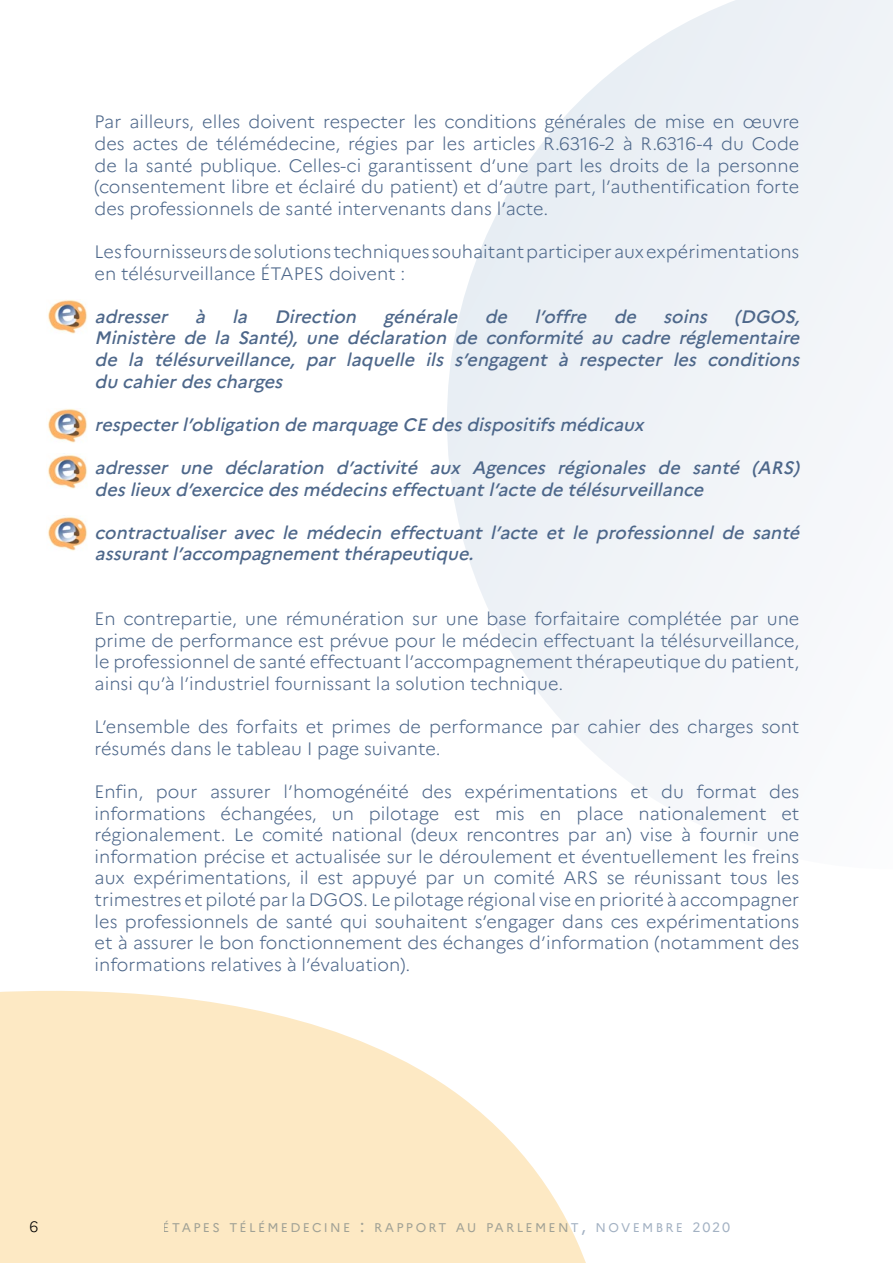
<style>
.page{position:relative;width:893px;height:1263px;background:#fff}
.page>*{position:absolute;margin:0;border:0;box-sizing:border-box;transform-origin:0 0}
.t1{font:300 18px/21.6px "Marianne";color:#4d678a;text-align:justify}
.t2{font:italic 500 18px/21.6px "Marianne";letter-spacing:-.015em;color:#4d678a}
.t3{font:300 15px "Marianne";color:#000}
.t4{font:12.6px "Marianne";letter-spacing:.185em;color:#4d698b}
.s1{font-size:18px}
.s2{font-size:13.5px}
</style>
<div class="page">
<svg style="left:447px;top:0;width:446px;height:805px"></svg>
<svg style="left:0;top:991px;width:586px;height:272px;fill:#fde9c4"></svg>
<img style="left:48px;top:300px;width:39px;height:34px">
<img style="left:48px;top:409px;width:39px;height:34px">
<img style="left:48px;top:517px;width:39px;height:34px">
<img style="left:48px;top:455px;width:39px;height:34px">
<p class="t1" style="left:95px;top:111px;width:706px">Par ailleurs, elles doivent respecter les conditions générales de mise en œuvre des actes de télémédecine, régies par les articles R.6316-2 à R.6316-4 du Code de la santé publique. Celles-ci garantissent d’une part les droits de la personne (consentement libre et éclairé du patient) et d’autre part, l’authentification forte des professionnels de santé intervenants dans l’acte.</p>
<p class="t1" style="left:95px;top:241px;width:706px">Les fournisseurs de solutions techniques souhaitant participer aux expérimentations en télésurveillance ÉTAPES doivent :</p>
<p class="t2" style="left:95px;top:305px;width:79px">adresser</p>
<p class="t2" style="left:195px;top:305px;width:16px">à</p>
<p class="t2" style="left:232px;top:305px;width:21px">la</p>
<p class="t2" style="left:274px;top:305px;width:88px">Direction</p>
<p class="t2" style="left:383px;top:305px;width:80px">générale</p>
<p class="t2" style="left:485px;top:305px;width:28px">de</p>
<p class="t2" style="left:534px;top:305px;width:58px">l’offre</p>
<p class="t2" style="left:614px;top:305px;width:28px">de</p>
<p class="t2" style="left:663px;top:305px;width:50px">soins</p>
<p class="t2" style="left:95px;top:305px;width:711px;text-align:justify;text-indent:640px">(DGOS, Ministère de la Santé), une déclaration de conformité au cadre réglementaire de la télésurveillance, par laquelle ils s’engagent à respecter les conditions du cahierdescharges</p>
<p class="t2" style="left:95px;top:413px;width:555px">respecterl’obligation de marquage CE desdispositifsmédicaux</p>
<p class="t2" style="left:95px;top:457px;width:711px">adresser une déclaration d’activité aux Agences régionales de santé (ARS) deslieux d’exercice desmédecinseffectuantl’acte de télésurveillance</p>
<p class="t2" style="left:95px;top:521px;width:711px">contractualiser avec le médecin effectuant l’acte et le professionnel de santé assurantl’accompagnementthérapeutique.</p>
<p class="t1" style="left:95px;top:608px;width:706px">En contrepartie, une rémunération sur une base forfaitaire complétée par une prime de performance est prévue pour le médecin effectuant la télésurveillance, le professionnel de santé effectuant l’accompagnement thérapeutique du patient, ainsi qu’à l’industriel fournissant la solution technique.</p>
<p class="t1" style="left:95px;top:716px;width:706px">L’ensemble des forfaits et primes de performance par cahier des charges sont résumés dans le tableau I page suivante.</p>
<p class="t1" style="left:95px;top:781px;width:706px">Enfin, pour assurer l’homogénéité des expérimentations et du format des informations échangées, un pilotage est mis en place nationalement et régionalement. Le comité national (deux rencontres par an) vise à fournir une information précise et actualisée sur le déroulement et éventuellement les freins aux expérimentations, il est appuyé par un comité ARS se réunissant tous les trimestres et piloté par la DGOS. Le pilotage régional vise en priorité à accompagner les professionnels de santé qui souhaitent s’engager dans ces expérimentations et à assurer le bon fonctionnement des échanges d’information (notamment des informations relatives à l’évaluation).</p>
<p class="t3" style="left:29px;top:1217px;width:10px">6</p>
<p class="t4" style="left:163px;top:1220px;width:569px">ÉTAPES TÉLÉMEDECINE <span class="s1">:</span> RAPPORT AU PARLEMENT<span class="s1">,</span> NOVEMBRE <span class="s2">2020</span></p>
</div>
